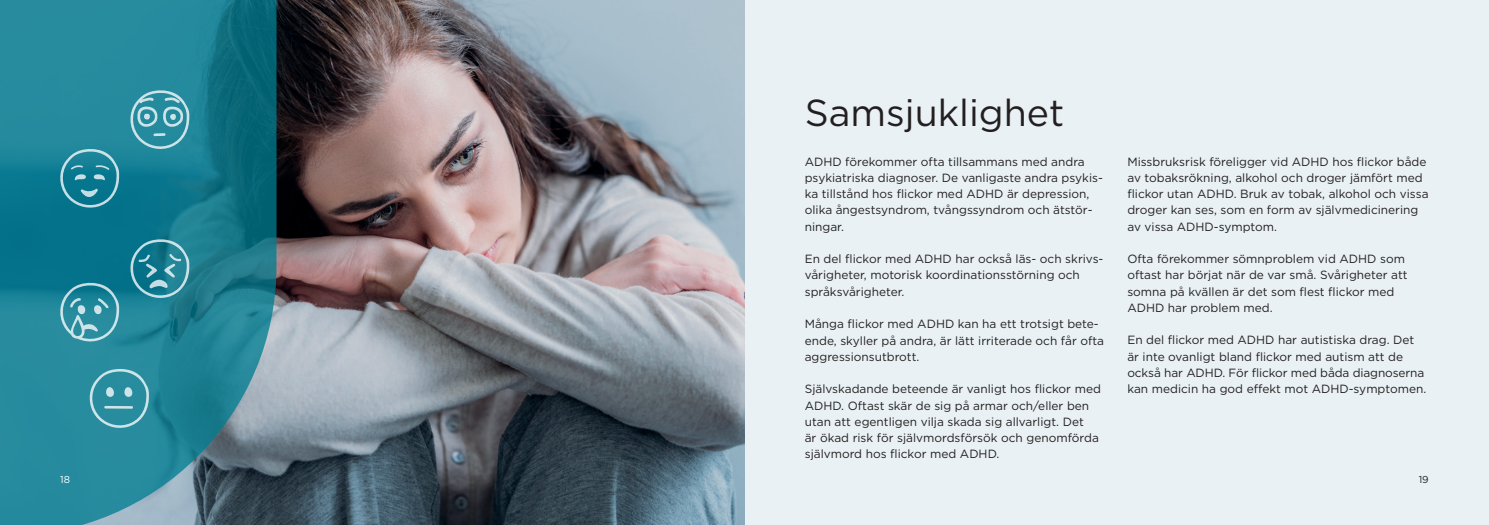
<style>
.page{position:relative;width:1489px;height:525px;background:#fff}
.page>*{position:absolute;margin:0;border:0;box-sizing:border-box;transform-origin:0 0}
.t1{font:37.5px "Gotham";color:#231f20}
.t2{font:11.88px/16.2px "Gotham";color:#231f20}
.t3{font:10px "Gotham";color:#fff}
.t4{font:10px "Gotham";color:#231f20}
</style>
<div class="page">
<div style="left:744px;top:0;width:744px;height:524px;background:#e9f1f4"></div>
<img style="left:276px;top:0;width:468px;height:524px">
<svg style="left:0;top:0;width:276px;height:524px;background:#248092"></svg>
<svg style="left:59px;top:148px;width:60px;height:61px;background:#2e8ca0"></svg>
<svg style="left:128px;top:238px;width:61px;height:62px;background:#348c9e"></svg>
<svg style="left:128px;top:90px;width:61px;height:61px;background:#4d9faf"></svg>
<svg style="left:59px;top:282px;width:60px;height:60px;background:#4399aa"></svg>
<svg style="left:88px;top:368px;width:61px;height:61px;background:#439aaa"></svg>
<hr style="left:104px;top:405px;width:29px;height:3px;background:#fff;border-radius:2px">
<h1 class="t1" style="left:804px;top:88px;width:261px">Samsjuklighet</h1>
<p class="t2" style="left:804px;top:153px;width:300px">ADHD förekommer ofta tillsammans med andra psykiatriska diagnoser. De vanligaste andra psykis&shy;ka tillstånd hos flickor med ADHD är depression, olika ångestsyndrom, tvångssyndrom och ätstör&shy;ningar.</p>
<p class="t2" style="left:804px;top:250px;width:300px">En del flickor med ADHD har också läs- och skrivs&shy;vårigheter, motorisk koordinationsstörning och språksvårigheter.</p>
<p class="t2" style="left:804px;top:315px;width:301px">Många flickor med ADHD kan ha ett trotsigt bete&shy;ende, skyller på andra, är lätt irriterade och får ofta aggressionsutbrott.</p>
<p class="t2" style="left:804px;top:380px;width:297px">Självskadande beteende är vanligt hos flickor med ADHD. Oftast skär de sig på armar och/eller ben utan att egentligen vilja skada sig allvarligt. Det<br>är ökad risk för självmordsförsök och genomförda självmord hos flickor med ADHD.</p>
<p class="t2" style="left:1127px;top:153px;width:303px">Missbruksrisk föreligger vid ADHD hos flickor både av tobaksrökning, alkohol och droger jämfört med flickor utan ADHD. Bruk av tobak, alkohol och vissa droger kan ses, som en form av självmedicinering av vissa ADHD-symptom.</p>
<p class="t2" style="left:1127px;top:250px;width:282px">Ofta förekommer sömnproblem vid ADHD som oftast har börjat när de var små. Svårigheter att somna på kvällen är det som flest flickor med ADHD har problem med.</p>
<p class="t2" style="left:1127px;top:331px;width:300px">En del flickor med ADHD har autistiska drag. Det är inte ovanligt bland flickor med autism att de också har ADHD. För flickor med båda diagnoserna kan medicin ha god effekt mot ADHD-symptomen.</p>
<p class="t3" style="left:60px;top:473px;width:11px">18</p>
<p class="t4" style="left:1418px;top:473px;width:12px">19</p>
</div>
